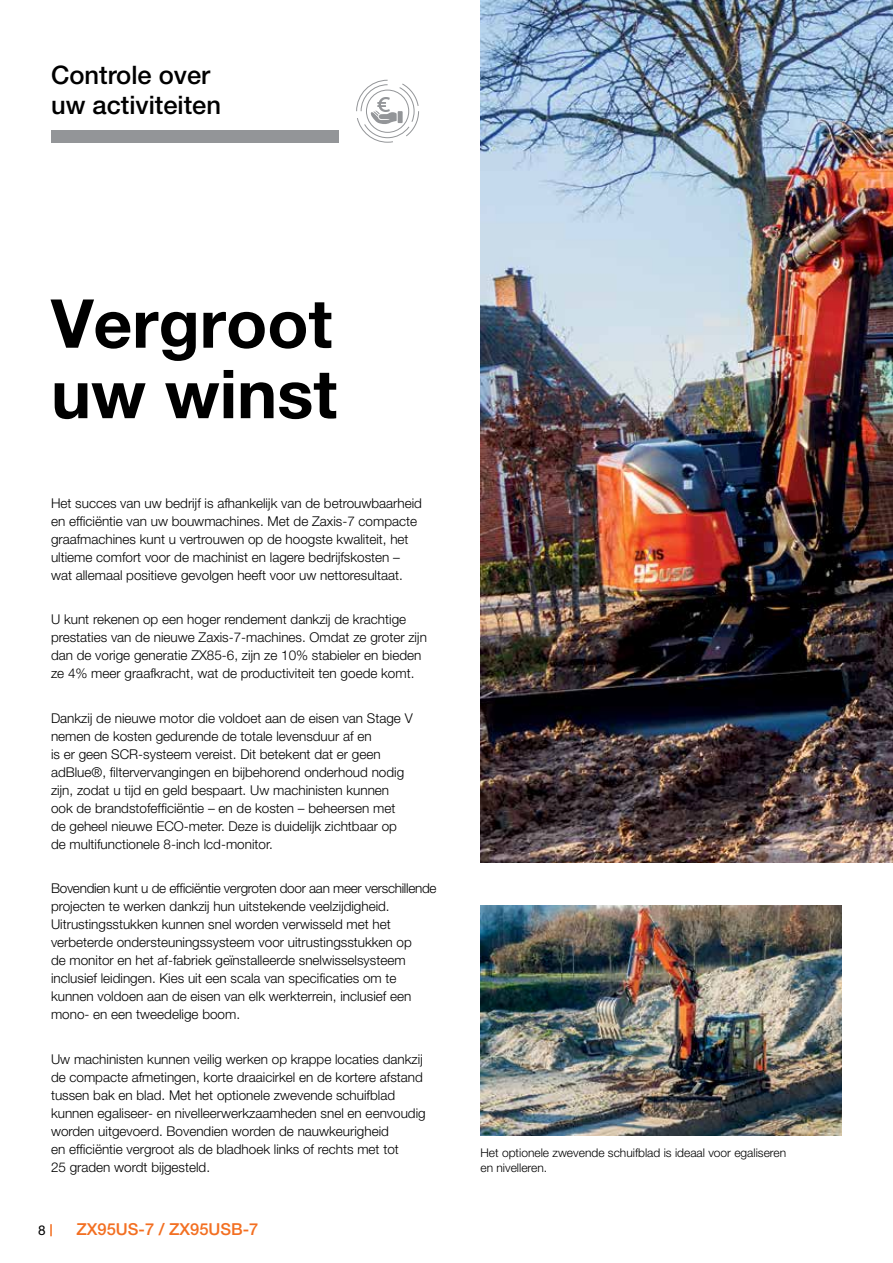
<style>
.page{position:relative;width:893px;height:1263px;background:#fff}
.page>*{position:absolute;margin:0;border:0;box-sizing:border-box;transform-origin:0 0}
.t1{font:700 67.5px/70.5px "Helvetica Neue LT Pro";color:#000}
.t2{font:500 25.5px/30px "Helvetica Neue LT Pro";color:#000}
.t3{font:500 16.5px "Helvetica Neue LT Pro";color:#f36f21}
.t4{font:300 13.5px/18px "Helvetica Neue LT Pro";color:#000}
.t5{font:13.5px "Helvetica Neue LT Pro";color:#000}
.t6{font:300 12px/15px "Helvetica Neue LT Pro";color:#000}
</style>
<div class="page">
<svg style="left:50px;top:1224px;width:2px;height:12px"></svg>
<img style="left:480px;top:0;width:413px;height:863px">
<img style="left:480px;top:906px;width:362px;height:229px">
<div style="left:51px;top:130px;width:287px;height:13px;background:#939598"></div>
<svg style="left:356px;top:79px;width:63px;height:64px"></svg>
<h2 class="t2" style="left:51px;top:59px;width:172px">Controle over uw activiteiten</h2>
<h1 class="t1" style="left:51px;top:287px;width:288px">Vergroot uw winst</h1>
<p class="t4" style="left:51px;top:493px;width:372px">Het succes van uw bedrijf is afhankelijk van de betrouwbaarheid en efficiëntie van uw bouwmachines. Met de Zaxis-7 compacte graafmachines kunt u vertrouwen op de hoogste kwaliteit, het ultieme comfort voor de machinist en lagere bedrijfskosten – wat allemaal positieve gevolgen heeft voor uw nettoresultaat.</p>
<p class="t4" style="left:51px;top:610px;width:377px">U kunt rekenen op een hoger rendement dankzij de krachtige prestaties van de nieuwe Zaxis-7-machines. Omdat ze groter zijn dan de vorige generatie ZX85-6, zijn ze 10% stabieler en bieden ze 4% meer graafkracht, wat de productiviteit ten goede komt.</p>
<p class="t4" style="left:51px;top:708px;width:363px">Dankzij de nieuwe motor die voldoet aan de eisen van Stage V nemen de kosten gedurende de totale levensduur af en<br>is er geen SCR-systeem vereist. Dit betekent dat er geen adBlue®, filtervervangingen en bijbehorend onderhoud nodig zijn, zodat u tijd en geld bespaart. Uw machinisten kunnen ook de brandstofefficiëntie – en de kosten – beheersen met de geheel nieuwe ECO-meter. Deze is duidelijk zichtbaar op de multifunctionele 8-inch lcd-monitor.</p>
<p class="t4" style="left:51px;top:879px;width:387px">Bovendien kunt u de efficiëntie vergroten door aan meer verschillende projecten te werken dankzij hun uitstekende veelzijdigheid.<br>Uitrustingsstukken kunnen snel worden verwisseld met het verbeterde ondersteuningssysteem voor uitrustingsstukken op<br>de monitor en het af-fabriek geïnstalleerde snelwisselsysteem inclusief leidingen. Kies uit een scala van specificaties om te kunnen voldoen aan de eisen van elk werkterrein, inclusief een mono- en een tweedelige boom.</p>
<p class="t4" style="left:51px;top:1049px;width:376px">Uw machinisten kunnen veilig werken op krappe locaties dankzij de compacte afmetingen, korte draaicirkel en de kortere afstand tussen bak en blad. Met het optionele zwevende schuifblad kunnen egaliseer- en nivelleerwerkzaamheden snel en eenvoudig worden uitgevoerd. Bovendien worden de nauwkeurigheid<br>en efficiëntie vergroot als de bladhoek links of rechts met tot<br>25 graden wordt bijgesteld.</p>
<p class="t5" style="left:38px;top:1222px;width:9px">8</p>
<p class="t3" style="left:77px;top:1220px;width:183px">ZX95US-7 / ZX95USB-7</p>
<p class="t6" style="left:480px;top:1145px;width:307px">Het optionele zwevende schuifblad is ideaal voor egaliseren en nivelleren.</p>
</div>
